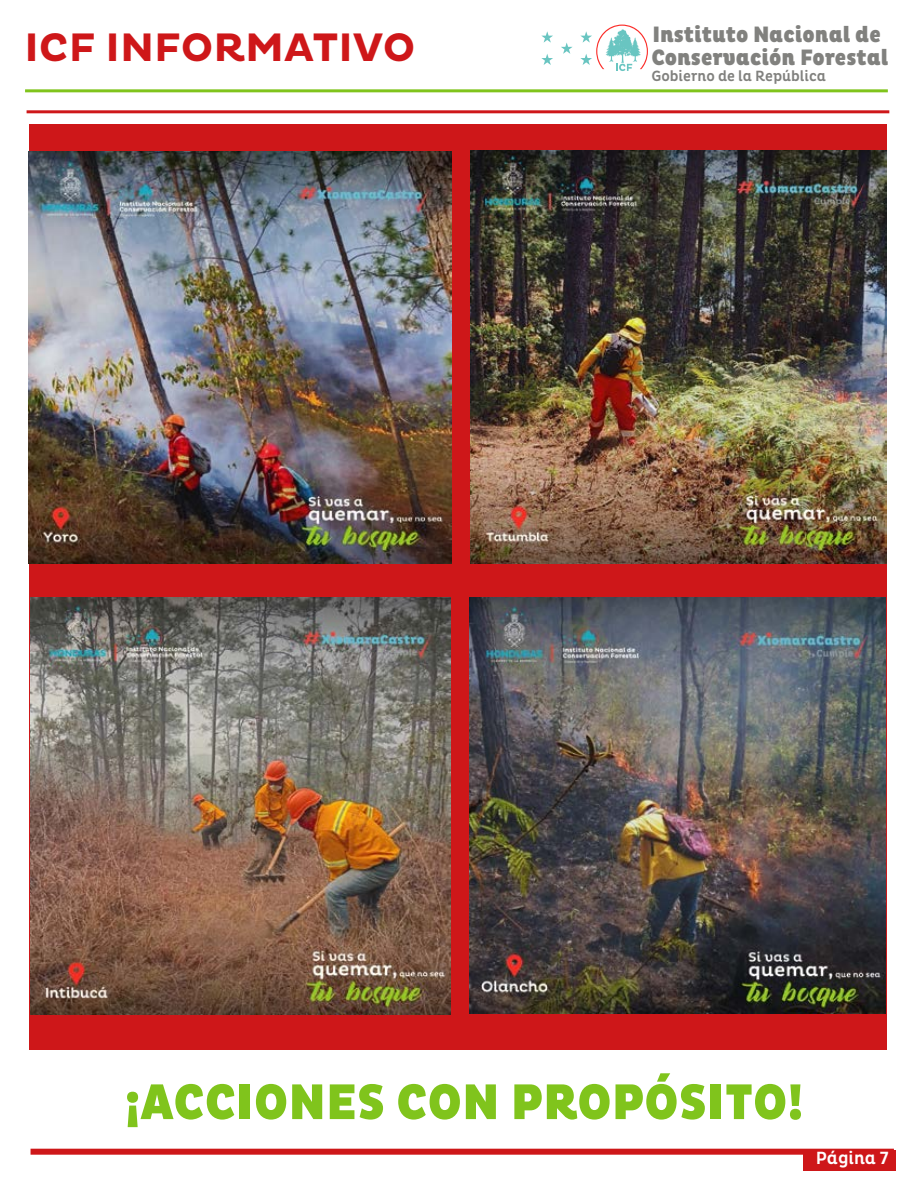
<style>
.page{position:relative;width:918px;height:1188px;background:#fff}
.page>*{position:absolute;margin:0;border:0;box-sizing:border-box;transform-origin:0 0}
.t1{font:900 51px "Pluto Cond";color:#80c41c}
.t2{font:700 40.5px "Pluto";color:#ce1719}
.t3{font:900 22.65px/22.4px "Pluto Cond";color:#81817e}
.t4{font:500 18px "Pluto Cond";color:#fff}
.t5{font:500 15.15px "Pluto Cond";color:#81817e}
</style>
<div class="page">
<div style="left:31px;top:1149px;width:863px;height:6px;background:#ce1719"></div>
<div style="left:803px;top:1150px;width:92px;height:21px;background:#ce1719"></div>
<hr style="left:27px;top:110px;width:862px;height:3px;background:#ce1719">
<hr style="left:25px;top:89px;width:863px;height:3px;background:#80c41c">
<svg style="left:561px;top:43px;width:12px;height:11px"></svg>
<svg style="left:580px;top:25px;width:68px;height:46px"></svg>
<svg style="left:541px;top:31px;width:12px;height:12px"></svg>
<svg style="left:541px;top:54px;width:12px;height:11px"></svg>
<div style="left:29px;top:124px;width:858px;height:925px;background:#ce1719"></div>
<img style="left:28px;top:152px;width:423px;height:412px">
<img style="left:470px;top:150px;width:417px;height:414px">
<img style="left:31px;top:598px;width:420px;height:417px">
<img style="left:470px;top:598px;width:415px;height:415px">
<h2 class="t2" style="left:25px;top:24px;width:393px">ICF INFORMATIVO</h2>
<p class="t3" style="left:651px;top:24px;width:239px">Instituto Nacional de<br>Conservación Forestal</p>
<p class="t5" style="left:651px;top:67px;width:176px">Gobierno de la República</p>
<h1 class="t1" style="left:125px;top:1072px;width:680px">¡ACCIONES CON PROPÓSITO!</h1>
<p class="t4" style="left:816px;top:1148px;width:74px">Página 7</p>
</div>
